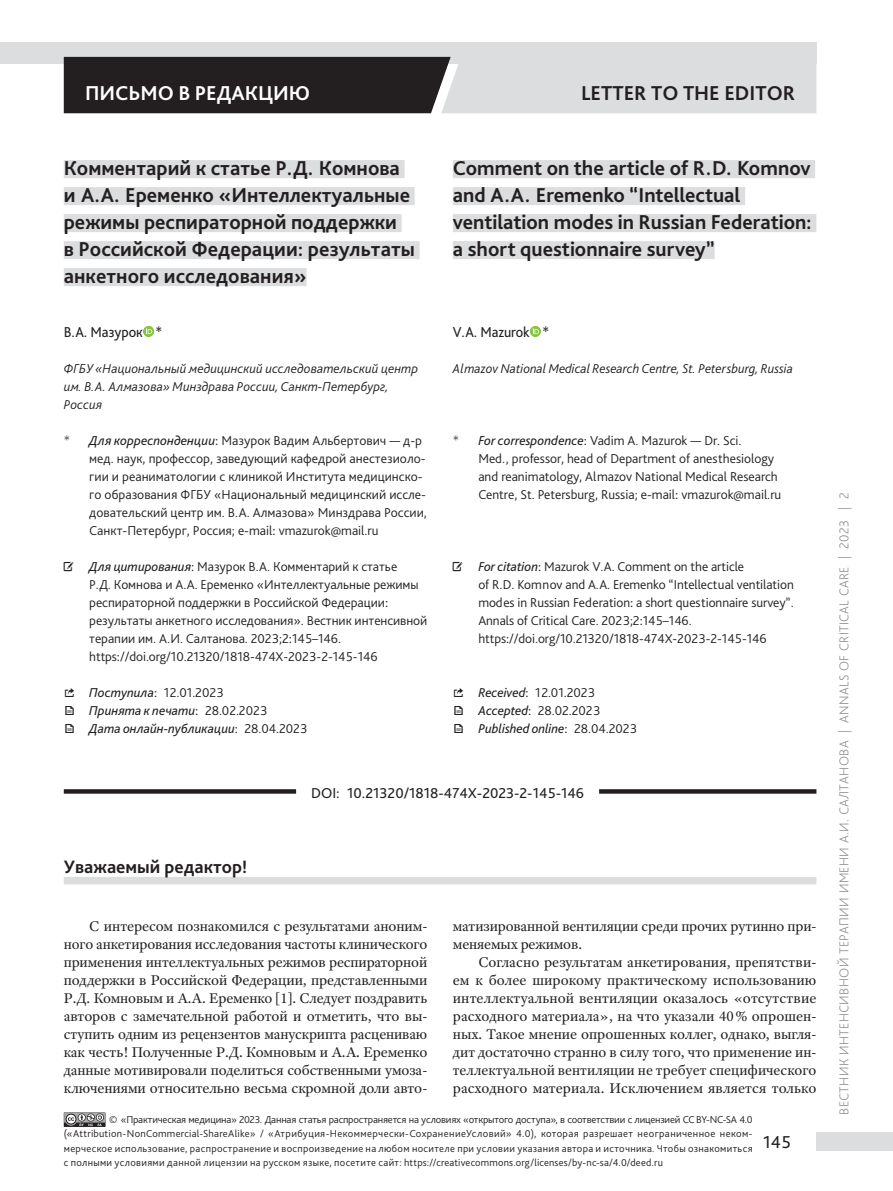
<style>
.page{position:relative;width:893px;height:1191px;background:#fff}
.page>*{position:absolute;margin:0;border:0;box-sizing:border-box;transform-origin:0 0}
.Название_статьиRU{font:700 21px/27px "Bliss Pro";color:#231f20}
.Название_статьиEN{font:700 21px/27px "Bliss Pro";color:#231f20}
.Название_рубрикиEN{font:700 21px "Bliss Pro";color:#231f20}
.Название_рубрикиRU{font:700 21px "Bliss Pro";color:#fff}
.Заголовок1{font:700 18.75px "Bliss Pro";color:#231f20}
.t1{font:18px "Bliss Pro";color:#231f20}
.Основной_текст{font:15px/18px "Adobe Text Pro";letter-spacing:-.005em;color:#231f20;text-align:justify}
.DOI{font:15px "Bliss Pro";color:#231f20}
.Авторы{font:15px "Bliss Pro";letter-spacing:-.005em;color:#231f20;scale:.95 1}
.t2{font:300 13.5px/18px "Bliss Pro";letter-spacing:-.005em;color:#231f20}
.Места_работы_авторов{font:italic 300 13.5px/18px "Bliss Pro";color:#231f20}
.t3{font:italic 13.5px "Bliss Pro";letter-spacing:-.005em;color:#231f20}
.t4{font:200 13.5px "Bliss Pro";letter-spacing:.025em;color:#808285}
.t5{font:300 10.5px/14.5px "Bliss Pro";letter-spacing:.02em;color:#231f20;text-align:justify}
.s1{font-weight:200}
.s2{font-weight:400;font-style:italic}
.s3{font-weight:400}
.s4{font-family:"Modern Pictograms";font-weight:400;font-size:14.85px}
.s5{font-family:"Modern Pictograms";font-style:normal;font-size:14.85px}
.s6{font-style:normal}
.s7{font-weight:300;font-style:normal}
</style>
<div class="page">
<div style="left:0;top:42px;width:816px;height:22px;background:#dcdddf"></div>
<svg style="left:64px;top:57px;width:752px;height:56px;background:#7f7e7f"></svg>
<div style="left:816px;top:1132px;width:77px;height:18px;background:#dcdddf"></div>
<div style="left:64px;top:160px;width:341px;height:18px;background:#dcdddf"></div>
<div style="left:64px;top:187px;width:351px;height:18px;background:#dcdddf"></div>
<div style="left:64px;top:214px;width:338px;height:18px;background:#dcdddf"></div>
<div style="left:64px;top:241px;width:356px;height:18px;background:#dcdddf"></div>
<div style="left:64px;top:268px;width:243px;height:18px;background:#dcdddf"></div>
<div style="left:143px;top:326px;width:11px;height:11px;background:#89c544;border-radius:5px"></div>
<svg style="left:146px;top:328px;width:6px;height:6px"></svg>
<div style="left:453px;top:160px;width:362px;height:18px;background:#dcdddf"></div>
<div style="left:453px;top:187px;width:292px;height:18px;background:#dcdddf"></div>
<div style="left:453px;top:214px;width:363px;height:18px;background:#dcdddf"></div>
<div style="left:453px;top:241px;width:262px;height:18px;background:#dcdddf"></div>
<div style="left:530px;top:326px;width:11px;height:11px;background:#89c544;border-radius:5px"></div>
<svg style="left:533px;top:328px;width:6px;height:6px"></svg>
<svg style="left:64px;top:789px;width:752px;height:4px;background:#2e2a2b"></svg>
<div style="left:296px;top:778px;width:303px;height:30px;background:#fff"></div>
<div style="left:64px;top:877px;width:752px;height:7px;background:#dcdddf"></div>
<svg style="left:64px;top:1112px;width:41px;height:14px"></svg>
<p class="Название_рубрикиRU" style="left:85px;top:80px;width:227px">ПИСЬМО В РЕДАКЦИЮ</p>
<p class="Название_рубрикиEN" style="left:581px;top:80px;width:216px">LETTER TO THE EDITOR</p>
<p class="Название_статьиRU" style="left:64px;top:154px;width:353px">Комментарий к статье Р.Д. Комнова и А.А. Еременко «Интеллектуальные режимы респираторной поддержки<br>в Российской Федерации: результаты анкетного исследования»</p>
<p class="Авторы" style="left:64px;top:323px;width:105px">В.А. Мазурок *</p>
<p class="Места_работы_авторов" style="left:64px;top:359px;width:356px">ФГБУ «Национальный медицинский исследовательский центр им. В.А. Алмазова» Минздрава России, Санкт-Петербург,<br>Россия</p>
<p class="t2" style="left:89px;top:431px;width:339px;text-indent:-26px"><span class="s1">*</span> <span class="s2">Для корреспонденции</span><span class="s3">:</span> Мазурок Вадим Альбертович — д-р мед. наук, профессор, заведующий кафедрой анестезиоло&shy;гии и реаниматологии с клиникой Института медицинско&shy;го образования ФГБУ «Национальный медицинский иссле&shy;довательский центр им. В.А. Алмазова» Минздрава России, Санкт-Петербург, Россия; e-mail<span class="s3">:</span> vmazurok@mail.ru</p>
<p class="t2" style="left:89px;top:557px;width:340px"><span class="s2">Для цитирования</span><span class="s3">:</span> Мазурок В.А. Комментарий к статье<br>Р.Д. Комнова и А.А. Еременко «Интеллектуальные режимы респираторной поддержки в Российской Федерации<span class="s3">: </span>результаты анкетного исследования». Вестник интенсивной терапии им. А.И. Салтанова. 2023;2<span class="s3">:</span>145–146. https<span class="s3">:</span>//doi.org/10.21320/1818-474X-2023-2-145-146</p>
<p class="t2" style="left:64px;top:683px;width:162px"><span class="s4">o</span> <span class="s2">Поступила</span><span class="s3">:</span> 12.01.2023</p>
<p class="t3" style="left:64px;top:702px;width:205px"><span class="s5">K</span> Принята к печати<span class="s6">:</span> <span class="s7">28.02.2023</span></p>
<p class="Название_статьиEN" style="left:453px;top:154px;width:360px">Comment on the article of R.D. Komnov and A.A. Eremenko “Intellectual ventilation modes in Russian Federation: a short questionnaire survey”</p>
<p class="Авторы" style="left:453px;top:323px;width:103px">V.A. Mazurok *</p>
<p class="Места_работы_авторов" style="left:453px;top:359px;width:342px">Almazov National Medical Research Centre, St. Petersburg, Russia</p>
<p class="t2" style="left:478px;top:431px;width:305px;text-indent:-26px"><span class="s1">*</span> <span class="s2">For correspondence</span><span class="s3">:</span> Vadim A. Mazurok — Dr. Sci.<br>Med., professor, head of Department of anesthesiology and reanimatology, Almazov National Medical Research Centre, St. Petersburg, Russia; е-mail<span class="s3">:</span> vmazurok@mail.ru</p>
<p class="t2" style="left:478px;top:557px;width:317px"><span class="s2">For citation</span><span class="s3">:</span> Mazurok V.A. Comment on the article<br>of R.D. Komnov and A.A. Eremenko “Intellectual ventilation modes in Russian Federation<span class="s3">:</span> a short questionnaire survey”.<br>Annals of Critical Care. 2023;2<span class="s3">:</span>145–146. https<span class="s3">:</span>//doi.org/10.21320/1818-474X-2023-2-145-146</p>
<p class="t2" style="left:453px;top:683px;width:144px"><span class="s4">o</span> <span class="s2">Received</span><span class="s3">:</span> 12.01.2023</p>
<p class="t2" style="left:453px;top:701px;width:149px"><span class="s4">K</span> <span class="s2">Accepted</span><span class="s3">:</span> 28.02.2023</p>
<p class="t3" style="left:64px;top:720px;width:245px"><span class="s5">K</span> Дата онлайн-публикации<span class="s6">:</span> <span class="s7">28.04.2023</span></p>
<p class="t3" style="left:453px;top:720px;width:186px"><span class="s5">K</span> Published online<span class="s6">:</span> <span class="s7">28.04.2023</span></p>
<p class="Заголовок1" style="left:64px;top:854px;width:185px">Уважаемый редактор!</p>
<p class="DOI" style="left:311px;top:783px;width:274px">DOI: 10.21320/1818-474X-2023-2-145-146</p>
<p class="Основной_текст" style="left:64px;top:917px;width:365px;text-indent:26px">С интересом познакомился с результатами аноним&shy;ного анкетирования исследования частоты клинического применения интеллектуальных режимов респираторной поддержки в Российской Федерации, представленными Р.Д. Комновым и А.А. Еременко [1]. Следует поздравить авторов с замечательной работой и отметить, что вы&shy;ступить одним из рецензентов манускрипта расцениваю как честь! Полученные Р.Д. Комновым и А.А. Еременко данные мотивировали поделиться собственными умоза&shy;ключениями относительно весьма скромной доли авто-</p>
<p class="Основной_текст" style="left:453px;top:917px;width:365px">матизированной вентиляции среди прочих рутинно при&shy;меняемых режимов.</p>
<p class="Основной_текст" style="left:453px;top:953px;width:365px;text-indent:26px">Согласно результатам анкетирования, препятстви&shy;ем к более широкому практическому использованию интеллектуальной вентиляции оказалось «отсутствие расходного материала», на что указали 40% опрошен&shy;ных. Такое мнение опрошенных коллег, однако, выгля&shy;дит достаточно странно в силу того, что применение ин&shy;теллектуальной вентиляции не требует специфического расходного материала. Исключением является только</p>
<p class="t5" style="left:64px;top:1111px;width:690px;text-indent:46px">© «Практическая медицина» 2023. Данная статья распространяется на условиях «открытого доступа», в соответствии с лицензией CCBY-NC-SA 4.0 («Attribution-NonCommercial-ShareAlike» / «Атрибуция-Некоммерчески-СохранениеУсловий» 4.0), которая разрешает неограниченное неком&shy;мерческое использование, распространение и воспроизведение на любом носителе при условии указания автора и источника. Чтобы ознакомиться с полными условиями данной лицензии на русском языке, посетите сайт: https://creativecommons.org/licenses/by-nc-sa/4.0/deed.ru</p>
<h3 class="t1" style="left:763px;top:1131px;width:29px">145</h3>
<p class="t4" style="left:836px;top:1114px;width:623px;rotate:-90deg">ВЕСТНИК ИНТЕНСИВНОЙ ТЕРАПИИ ИМЕНИ А.И. САЛТАНОВА | ANNALS OF CRITICAL CARE | 2023 | 2</p>
</div>
